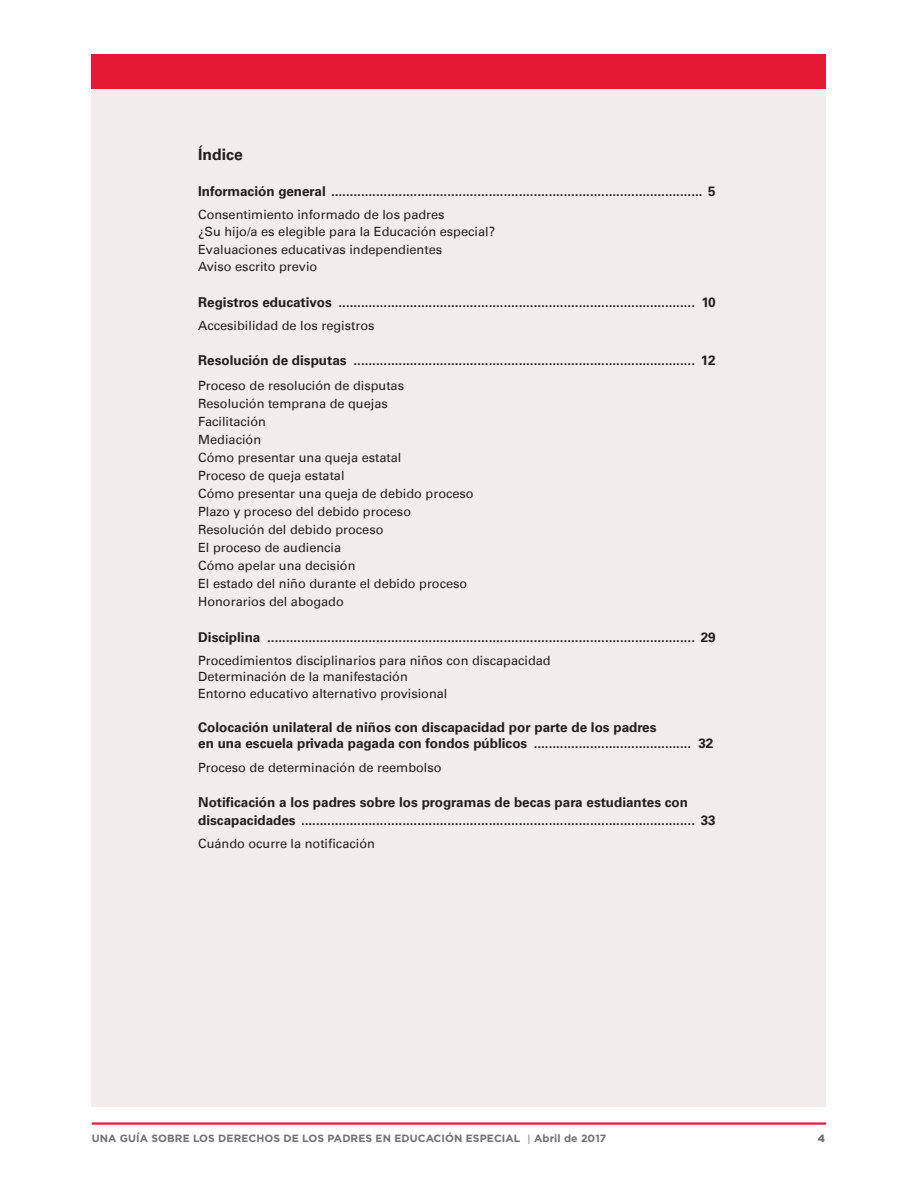
<style>
.page{position:relative;width:918px;height:1188px;background:#fff}
.page>*{position:absolute;margin:0;border:0;box-sizing:border-box;transform-origin:0 0}
.t1{font:700 15.75px "Univers LT Std";color:#231f20}
.TOC_Section_Title{font:700 13.5px/18px "Univers LT Std";color:#231f20}
.TOC_List{font:700 13.5px/16.5px "Univers LT Std";color:#231f20}
.TOC_Section_Title-2{font:12.75px/18px "Univers";color:#231f20}
.TOC_List-2{font:12.75px/17.2px "Univers";color:#231f20}
.t2{font:700 10.5px "Gotham";letter-spacing:.01em;color:#717074}
.t3{font:900 10.5px "Gotham";color:#717074}
.s1{font-weight:300;font-size:13.5px}
</style>
<div class="page">
<hr style="left:92px;top:1122px;width:734px;height:3px;background:#e51836">
<div style="left:92px;top:54px;width:734px;height:36px;background:#e51836"></div>
<div style="left:92px;top:90px;width:734px;height:1017px;background:#f2ecec"></div>
<p class="t1" style="left:198px;top:145px;width:46px">Índice</p>
<p class="TOC_Section_Title" style="left:198px;top:182px;width:519px">Información general ................................................................................................... 5</p>
<p class="TOC_List-2" style="left:198px;top:206px;width:298px">Consentimiento informado de los padres<br>¿Su hijo/a es elegible para la Educación especial?<br>Evaluaciones educativas independientes<br>Aviso escrito previo</p>
<p class="TOC_Section_Title" style="left:198px;top:293px;width:519px">Registros educativos ............................................................................................... 10</p>
<p class="TOC_List-2" style="left:198px;top:317px;width:178px">Accesibilidad de los registros</p>
<p class="TOC_Section_Title" style="left:198px;top:352px;width:519px">Resolución de disputas ........................................................................................... 12</p>
<p class="TOC_Section_Title-2" style="left:198px;top:377px;width:277px">Proceso de resolución de disputas<br>Resolución temprana de quejas<br>Facilitación<br>Mediación<br>Cómo presentar una queja estatal<br>Proceso de queja estatal<br>Cómo presentar una queja de debido proceso<br>Plazo y proceso del debido proceso<br>Resolución del debido proceso<br>El proceso de audiencia<br>Cómo apelar una decisión<br>El estado del niño durante el debido proceso<br>Honorarios del abogado</p>
<p class="TOC_Section_Title" style="left:198px;top:628px;width:519px">Disciplina .................................................................................................................. 29</p>
<p class="TOC_List-2" style="left:198px;top:652px;width:354px;line-height:16.5px">Procedimientos disciplinarios para niños con discapacidad<br>Determinación de la manifestación<br>Entorno educativo alternativo provisional</p>
<p class="TOC_List" style="left:198px;top:719px;width:517px">Colocación unilateral de niños con discapacidad por parte de los padres<br>en una escuela privada pagada con fondos públicos .......................................... 32</p>
<p class="TOC_List-2" style="left:198px;top:759px;width:245px">Proceso de determinación de reembolso</p>
<p class="TOC_Section_Title" style="left:198px;top:794px;width:519px">Notificación a los padres sobre los programas de becas para estudiantes con discapacidades ......................................................................................................... 33</p>
<p class="TOC_Section_Title-2" style="left:198px;top:835px;width:178px">Cuándo ocurre la notificación</p>
<p class="t2" style="left:92px;top:1132px;width:516px">UNA GUÍA SOBRE LOS DERECHOS DE LOS PADRES EN EDUCACIÓN ESPECIAL <span class="s1">I</span> Abril de 2017</p>
<p class="t3" style="left:818px;top:1131px;width:9px">4</p>
</div>
